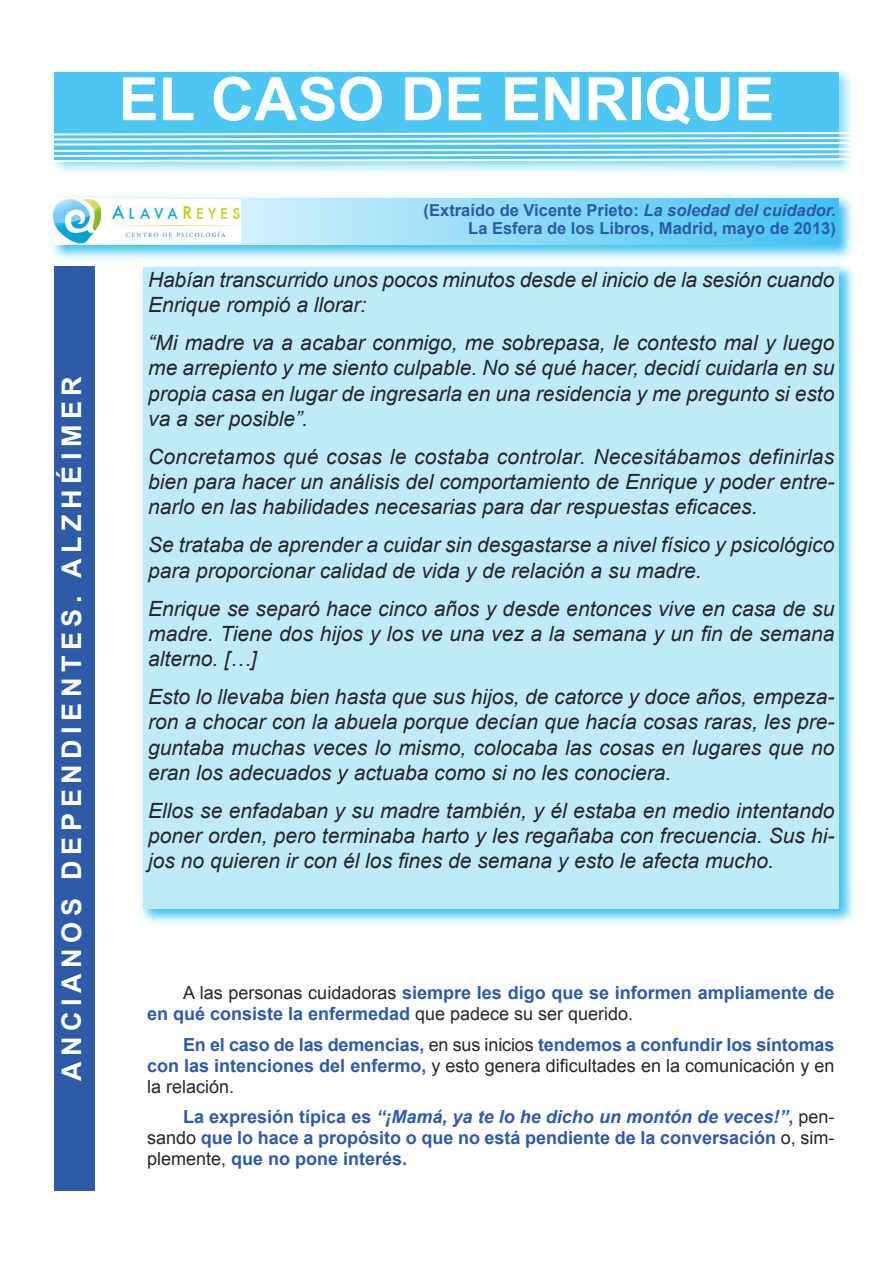
<style>
.page{position:relative;width:893px;height:1263px;background:#fff}
.page>*{position:absolute;margin:0;border:0;box-sizing:border-box;transform-origin:0 0}
.t1{font:700 60px "Arial";color:#fff}
.t2{font:700 27px "Arial";letter-spacing:.205em;color:#fff}
.t3{font:italic 21px/25.2px "Arial";color:#272627;text-align:justify}
.t4{font:700 18px/21px "Arial";color:#2d5ba7;text-align:justify}
.t5{font:700 16.5px/18px "Arial";color:#2d5ba7;text-align:right}
.s1{font-style:italic}
.s2{font-weight:400;color:#272627}
</style>
<div class="page">
<img style="left:139px;top:264px;width:716px;height:660px">
<div style="left:144px;top:267px;width:695px;height:641px;background:#bfeafa"></div>
<img style="left:51px;top:195px;width:802px;height:65px">
<svg style="left:54px;top:198px;width:785px;height:47px;background:#8bd9f6"></svg>
<img style="left:52px;top:65px;width:799px;height:109px">
<div style="left:54px;top:72px;width:785px;height:88px;background:#4dc6f2"></div>
<div style="left:54px;top:266px;width:40px;height:925px;background:#2d5ba7"></div>
<svg style="left:52px;top:131px;width:799px;height:32px"></svg>
<img style="left:54px;top:199px;width:186px;height:44px">
<p class="t2" style="left:57px;top:1081px;width:706px;rotate:-90deg">ANCIANOS DEPENDIENTES. ALZHÉIMER</p>
<h1 class="t1" style="left:119px;top:66px;width:657px">EL CASO DE ENRIQUE</h1>
<p class="t5" style="left:424px;top:201px;width:414px">(Extraído de Vicente Prieto: <span class="s1">La soledad del cuidador.<br></span>La Esfera de los Libros, Madrid, mayo de 2013)</p>
<p class="t3" style="left:148px;top:267px;width:688px">Habían transcurrido unos pocos minutos desde el inicio de la sesión cuando<br>Enrique rompió a llorar:</p>
<p class="t3" style="left:148px;top:330px;width:688px">“Mi madre va a acabar conmigo, me sobrepasa, le contesto mal y luego me arrepiento y me siento culpable. No sé qué hacer, decidí cuidarla en su propia casa en lugar de ingresarla en una residencia y me pregunto si esto va a ser posible”.</p>
<p class="t3" style="left:148px;top:444px;width:688px">Concretamos qué cosas le costaba controlar. Necesitábamos definirlas bien para hacer un análisis del comportamiento de Enrique y poder entre&shy;narlo en las habilidades necesarias para dar respuestas eficaces.</p>
<p class="t3" style="left:148px;top:532px;width:688px">Se trataba de aprender a cuidar sin desgastarse a nivel físico y psicológico para proporcionar calidad de vida y de relación a su madre.</p>
<p class="t3" style="left:148px;top:596px;width:688px">Enrique se separó hace cinco años y desde entonces vive en casa de su madre. Tiene dos hijos y los ve una vez a la semana y un fin de semana alterno. […]</p>
<p class="t3" style="left:148px;top:684px;width:688px">Esto lo llevaba bien hasta que sus hijos, de catorce y doce años, empeza&shy;ron a chocar con la abuela porque decían que hacía cosas raras, les pre&shy;guntaba muchas veces lo mismo, colocaba las cosas en lugares que no eran los adecuados y actuaba como si no les conociera.</p>
<p class="t3" style="left:148px;top:798px;width:688px">Ellos se enfadaban y su madre también, y él estaba en medio intentando poner orden, pero terminaba harto y les regañaba con frecuencia. Sus hi&shy;jos no quieren ir con él los fines de semana y esto le afecta mucho.</p>
<p class="t4" style="left:147px;top:982px;width:689px;text-indent:36px"><span class="s2">A las personas cuidadoras</span> siempre les digo que se informen ampliamente de en qué consiste la enfermedad <span class="s2">que padece su ser querido.</span></p>
<p class="t4" style="left:147px;top:1034px;width:689px;text-indent:36px">En el caso de las demencias, <span class="s2">en sus inicios</span> tendemos a confundir los síntomas con las intenciones del enfermo, <span class="s2">y esto genera dificultades en la comunicación y en la relación.</span></p>
<p class="t4" style="left:147px;top:1106px;width:689px;text-indent:36px">La expresión típica es <span class="s1">“¡Mamá, ya te lo he dicho un montón de veces!”</span>, <span class="s2">pen&shy;sando</span> que lo hace a propósito o que no está pendiente de la conversación <span class="s2">o, sim&shy;plemente,</span> que no pone interés.</p>
</div>
